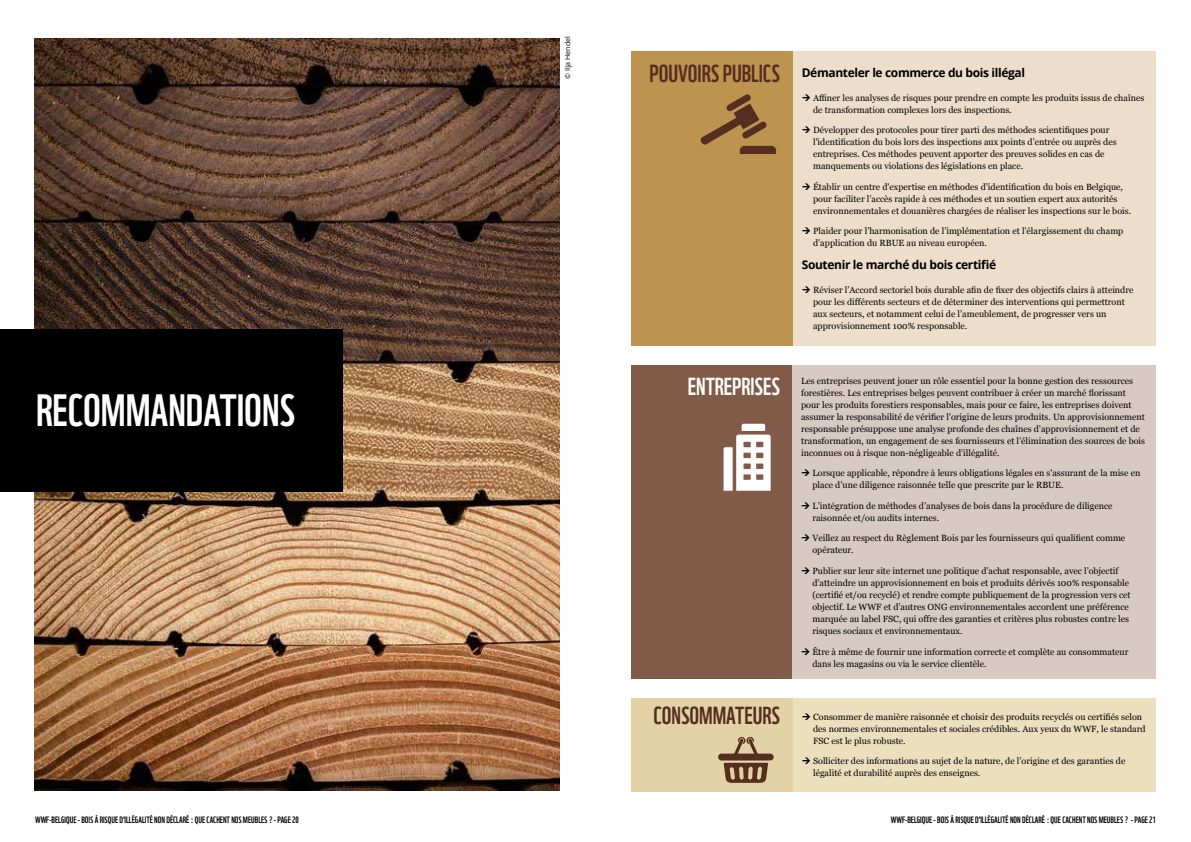
<style>
.page{position:relative;width:1191px;height:842px;background:#fff}
.page>*{position:absolute;margin:0;border:0;box-sizing:border-box;transform-origin:0 0}
.T2{font:44px "WWF";color:#fff}
.T4{font:24px "WWF";color:#562e20}
.T4-2{font:24px "WWF";color:#fff}
.T5{font:700 12px "Open Sans";letter-spacing:-.03em;color:#000}
.BT{font:9px/12px "Georgia";color:#000}
.t1{font:9px "WWF";color:#000}
.t2{font:7px "Open Sans";color:#000}
</style>
<div class="page">
<img style="left:34px;top:38px;width:525px;height:753px">
<div style="left:0;top:329px;width:343px;height:163px;background:#000"></div>
<div style="left:631px;top:365px;width:163px;height:313px;background:#825b48"></div>
<div style="left:792px;top:365px;width:364px;height:313px;background:#d7cac2"></div>
<svg style="left:723px;top:424px;width:47px;height:67px"></svg>
<div style="left:631px;top:51px;width:163px;height:295px;background:#bd9350"></div>
<div style="left:793px;top:51px;width:363px;height:295px;background:#ecdeca"></div>
<svg style="left:700px;top:94px;width:76px;height:60px"></svg>
<div style="left:631px;top:698px;width:162px;height:93px;background:#e2d2a5"></div>
<div style="left:793px;top:698px;width:363px;height:93px;background:#ebdfbe"></div>
<svg style="left:718px;top:737px;width:55px;height:46px"></svg>
<p class="T2" style="left:36px;top:376px;width:260px">RECOMMANDATIONS</p>
<p class="t2" style="left:563px;top:79px;width:44px;rotate:-90deg">© Ilja Hendel</p>
<p class="T4" style="left:649px;top:55px;width:132px">POUVOIRS PUBLICS</p>
<p class="T5" style="left:801px;top:65px;width:225px">Démanteler le commerce du bois illégal</p>
<p class="BT" style="left:813px;top:91px;width:333px">Affiner les analyses de risques pour prendre en compte les produits issus de chaînes de transformation complexes lors des inspections.</p>
<p class="BT" style="left:813px;top:124px;width:305px">Développer des protocoles pour tirer parti des méthodes scientifiques pour l'identification du bois lors des inspections aux points d’entrée ou auprès des entreprises. Ces méthodes peuvent apporter des preuves solides en cas de manquements ou violations des législations en place.</p>
<p class="BT" style="left:813px;top:180px;width:319px">Établir un centre d'expertise en méthodes d’identification du bois en Belgique, pour faciliter l’accès rapide à ces méthodes et un soutien expert aux autorités environnementales et douanières chargées de réaliser les inspections sur le bois.</p>
<p class="BT" style="left:813px;top:225px;width:312px">Plaider pour l’harmonisation de l’implémentation et l’élargissement du champ d’application du RBUE au niveau européen.</p>
<p class="T5" style="left:801px;top:256px;width:196px">Soutenir le marché du bois certifié</p>
<p class="BT" style="left:813px;top:283px;width:322px">Réviser l’Accord sectoriel bois durable afin de fixer des objectifs clairs à atteindre pour les différents secteurs et de déterminer des interventions qui permettront aux secteurs, et notamment celui de l’ameublement, de progresser vers un approvisionnement 100% responsable.</p>
<p class="T4-2" style="left:688px;top:368px;width:93px">ENTREPRISES</p>
<p class="T4" style="left:653px;top:697px;width:128px">CONSOMMATEURS</p>
<p class="BT" style="left:801px;top:374px;width:345px">Les entreprises peuvent jouer un rôle essentiel pour la bonne gestion des ressources forestières. Les entreprises belges peuvent contribuer à créer un marché florissant pour les produits forestiers responsables, mais pour ce faire, les entreprises doivent assumer la responsabilité de vérifier l'origine de leurs produits. Un approvisionnement responsable présuppose une analyse profonde des chaînes d’approvisionnement et de transformation, un engagement de ses fournisseurs et l’élimination des sources de bois inconnues ou à risque non-négligeable d’illégalité.</p>
<p class="BT" style="left:812px;top:467px;width:329px">Lorsque applicable, répondre à leurs obligations légales en s'assurant de la mise en place d’une diligence raisonnée telle que prescrite par le RBUE.</p>
<p class="BT" style="left:812px;top:499px;width:302px">L’intégration de méthodes d’analyses de bois dans la procédure de diligence raisonnée et/ou audits internes.</p>
<p class="BT" style="left:812px;top:532px;width:314px">Veillez au respect du Règlement Bois par les fournisseurs qui qualifient comme opérateur.</p>
<p class="BT" style="left:812px;top:564px;width:320px">Publier sur leur site internet une politique d’achat responsable, avec l’objectif d’atteindre un approvisionnement en bois et produits dérivés 100% responsable (certifié et/ou recyclé) et rendre compte publiquement de la progression vers cet objectif. Le WWF et d’autres ONG environnementales accordent une préférence marquée au label FSC, qui offre des garanties et critères plus robustes contre les risques sociaux et environnementaux.</p>
<p class="BT" style="left:812px;top:645px;width:317px">Être à même de fournir une information correcte et complète au consommateur dans les magasins ou via le service clientèle.</p>
<p class="BT" style="left:813px;top:710px;width:334px">Consommer de manière raisonnée et choisir des produits recyclés ou certifiés selon des normes environnementales et sociales crédibles. Aux yeux du WWF, le standard<br>FSC est le plus robuste.</p>
<p class="BT" style="left:813px;top:755px;width:314px">Solliciter des informations au sujet de la nature, de l’origine et des garanties de légalité et durabilité auprès des enseignes.</p>
<p class="t1" style="left:35px;top:813px;width:265px">WWF-BELGIQUE - BOIS À RISQUE D’ILLÉGALITÉ NON DÉCLARÉ : QUE CACHENT NOS MEUBLES ? - PAGE 20</p>
<p class="t1" style="left:890px;top:813px;width:267px">WWF-BELGIQUE - BOIS À RISQUE D’ILLÉGALITÉ NON DÉCLARÉ : QUE CACHENT NOS MEUBLES ? - PAGE 21</p>
</div>
